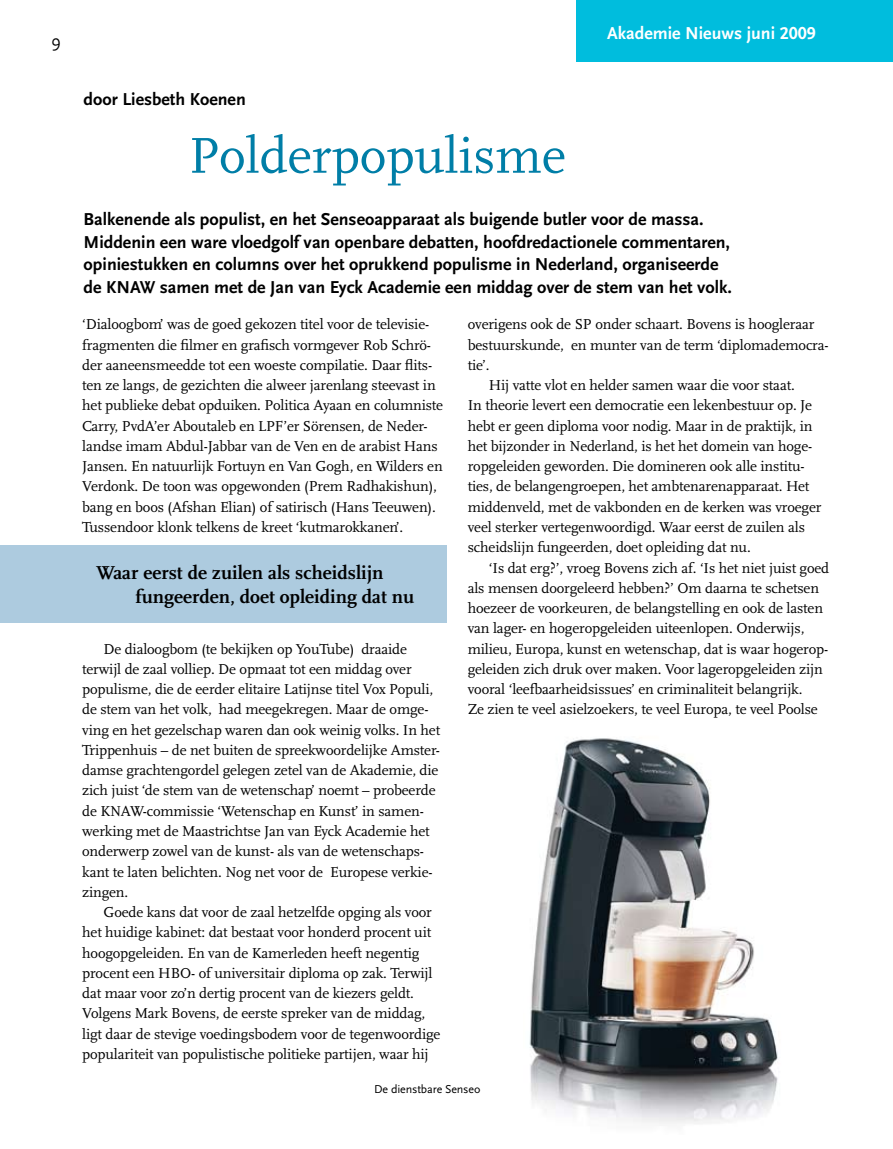
<style>
.page{position:relative;width:893px;height:1149px;background:#fff}
.page>*{position:absolute;margin:0;border:0;box-sizing:border-box;transform-origin:0 0}
.t1{font:52.5px "Scala";color:#007ea7}
.t2{font:700 19.5px/23.4px "Scala";color:#000}
.t3{font:700 18px/22.5px "Scala Sans";color:#000}
.t4{font:700 18px "Scala Sans LF";color:#fff}
.t5{font:18px "Scala Sans";color:#000}
.t6{font:15px/20.2px "Scala";letter-spacing:-.01em;color:#000}
.t7{font:12px "Scala Sans";letter-spacing:-.01em;color:#000}
</style>
<div class="page">
<div style="left:0;top:544px;width:446px;height:78px;background:#adcbdf"></div>
<img style="left:529px;top:738px;width:249px;height:386px">
<div style="left:577px;top:0;width:316px;height:62px;background:#00bddd"></div>
<p class="t5" style="left:51px;top:32px;width:11px">9</p>
<p class="t4" style="left:607px;top:23px;width:210px">Akademie Nieuws juni 2009</p>
<p class="t3" style="left:84px;top:89px;width:164px">door Liesbeth Koenen</p>
<h1 class="t1" style="left:189px;top:127px;width:379px">Polderpopulisme</h1>
<p class="t3" style="left:84px;top:208px;width:650px">Balkenende als populist, en het Senseoapparaat als buigende butler voor de massa.<br>Middenin een ware vloedgolf van openbare debatten, hoofdredactionele commentaren, opiniestukken en columns over het oprukkend populisme in Nederland, organiseerde de KNAW samen met de Jan van Eyck Academie een middag over de stem van het volk.</p>
<p class="t6" style="left:82px;top:314px;width:362px">‘Dialoogbom’ was de goed gekozen titel voor de televisie&shy;fragmenten die filmer en grafisch vormgever Rob Schrö&shy;der aaneensmeedde tot een woeste compilatie. Daar flits&shy;ten ze langs, de gezichten die alweer jarenlang steevast in het publieke debat opduiken. Politica Ayaan en columniste Carry, PvdA’er Aboutaleb en LPF’er Sörensen, de Neder&shy;landse imam Abdul-Jabbar van de Ven en de arabist Hans Jansen. En natuurlijk Fortuyn en Van Gogh, en Wilders en Verdonk. De toon was opgewonden (Prem Radhakishun), bang en boos (Afshan Elian) of satirisch (Hans Teeuwen).<br>Tussendoor klonk telkens de kreet ‘kutmarokkanen’.</p>
<p class="t6" style="left:468px;top:314px;width:348px">overigens ook de SP onder schaart. Bovens is hoogleraar</p>
<p class="t6" style="left:468px;top:335px;width:362px">bestuurskunde, en munter van de term ‘diplomademocra-</p>
<p class="t6" style="left:468px;top:355px;width:23px">tie’.</p>
<p class="t6" style="left:489px;top:375px;width:307px">Hij vatte vlot en helder samen waar die voor staat.</p>
<p class="t6" style="left:468px;top:395px;width:346px">In theorie levert een democratie een lekenbestuur op. Je</p>
<p class="t6" style="left:468px;top:416px;width:346px">hebt er geen diploma voor nodig. Maar in de praktijk, in</p>
<p class="t6" style="left:468px;top:436px;width:346px">het bijzonder in Nederland, is het het domein van hoge-</p>
<p class="t6" style="left:468px;top:456px;width:338px">ropgeleiden geworden. Die domineren ook alle institu-</p>
<p class="t6" style="left:468px;top:476px;width:343px">ties, de belangengroepen, het ambtenarenapparaat. Het</p>
<p class="t6" style="left:468px;top:497px;width:355px">middenveld, met de vakbonden en de kerken was vroeger</p>
<p class="t6" style="left:468px;top:517px;width:339px">veel sterker vertegenwoordigd. Waar eerst de zuilen als</p>
<p class="t6" style="left:468px;top:537px;width:284px">scheidslijn fungeerden, doet opleiding dat nu.</p>
<p class="t6" style="left:489px;top:557px;width:342px">‘Is dat erg?’, vroeg Bovens zich af. ‘Is het niet juist goed</p>
<p class="t6" style="left:468px;top:578px;width:353px">als mensen doorgeleerd hebben?’ Om daarna te schetsen</p>
<p class="t6" style="left:468px;top:598px;width:357px">hoezeer de voorkeuren, de belangstelling en ook de lasten</p>
<p class="t6" style="left:468px;top:618px;width:338px">van lager- en hogeropgeleiden uiteenlopen. Onderwijs,</p>
<p class="t6" style="left:468px;top:638px;width:362px">milieu, Europa, kunst en wetenschap, dat is waar hogerop-</p>
<p class="t6" style="left:468px;top:659px;width:357px">geleiden zich druk over maken. Voor lageropgeleiden zijn</p>
<p class="t6" style="left:468px;top:679px;width:336px">vooral ‘leefbaarheidsissues’ en criminaliteit belangrijk.</p>
<p class="t6" style="left:468px;top:699px;width:352px">Ze zien te veel asielzoekers, te veel Europa, te veel Poolse</p>
<h2 class="t2" style="left:135px;top:561px;width:280px;text-indent:-39px">Waar eerst de zuilen als scheidslijn fungeerden, doet opleiding dat nu</h2>
<p class="t6" style="left:82px;top:638px;width:359px;text-indent:21px">De dialoogbom (te bekijken op YouTube) draaide terwijl de zaal volliep. De opmaat tot een middag over populisme, die de eerder elitaire Latijnse titel Vox Populi, de stem van het volk, had meegekregen. Maar de omge&shy;ving en het gezelschap waren dan ook weinig volks. In het Trippenhuis – de net buiten de spreekwoordelijke Amster&shy;damse grachtengordel gelegen zetel van de Akademie, die zich juist ‘de stem van de wetenschap’ noemt – probeerde de KNAW-commissie ‘Wetenschap en Kunst’ in samen&shy;werking met de Maastrichtse Jan van Eyck Academie het onderwerp zowel van de kunst- als van de wetenschaps&shy;kant te laten belichten. Nog net voor de Europese verkie&shy;zingen.</p>
<p class="t6" style="left:82px;top:902px;width:360px;text-indent:21px">Goede kans dat voor de zaal hetzelfde opging als voor het huidige kabinet: dat bestaat voor honderd procent uit hoogopgeleiden. En van de Kamerleden heeft negentig procent een HBO- of universitair diploma op zak. Terwijl dat maar voor zo’n dertig procent van de kiezers geldt.<br>Volgens Mark Bovens, de eerste spreker van de middag, ligt daar de stevige voedingsbodem voor de tegenwoordige populariteit van populistische politieke partijen, waar hij</p>
<p class="t7" style="left:374px;top:1081px;width:108px">De dienstbare Senseo</p>
</div>
